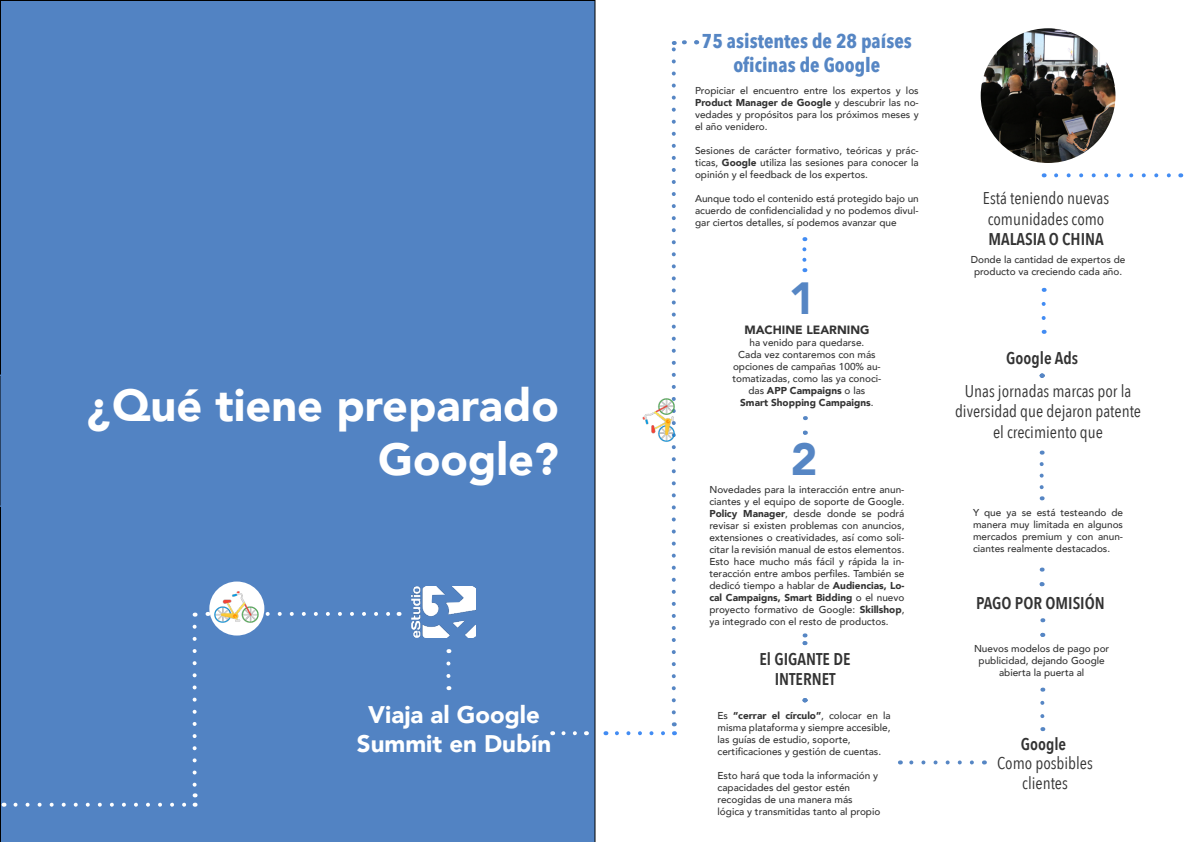
<style>
.page{position:relative;width:1191px;height:842px;background:#fff}
.page>*{position:absolute;margin:0;border:0;box-sizing:border-box;transform-origin:0 0}
.t1{font:900 45px/54px "Avenir";color:#fff;text-align:right}
.t2{font:900 45px "Avenir";color:#5686c4}
.t3{font:900 24px/28.8px "Avenir";color:#fff;text-align:center}
.t4{font:700 20px/24px "Avenir Next Condensed";color:#5686c4;text-align:center}
.t5{font:17px/20.4px "Avenir Next Condensed";color:#333;text-align:center}
.t6{font:600 17px/20.4px "Avenir Next Condensed";color:#333;text-align:center}
.t7{font:900 12px "Avenir";color:#333}
.t8{font:500 10px/12px "Avenir";color:#333;text-align:justify}
.s1{font-weight:900}
</style>
<div class="page">
<div style="left:0;top:0;width:595px;height:842px;background:#5283c3"></div>
<svg style="left:15px;top:803px;width:174px;height:4px"></svg>
<div style="left:296px;top:799px;width:36px;height:11px;background:#5283c3"></div>
<div style="left:0;top:375px;width:560px;height:132px;border:1px solid #5283c3"></div>
<svg style="left:193px;top:627px;width:4px;height:170px"></svg>
<svg style="left:263px;top:612px;width:129px;height:4px"></svg>
<img style="left:411px;top:587px;width:64px;height:51px">
<svg style="left:446px;top:663px;width:4px;height:27px"></svg>
<svg style="left:563px;top:731px;width:17px;height:4px"></svg>
<svg style="left:617px;top:731px;width:48px;height:4px"></svg>
<svg style="left:1041px;top:304px;width:4px;height:30px"></svg>
<svg style="left:672px;top:41px;width:4px;height:671px"></svg>
<svg style="left:802px;top:237px;width:4px;height:23px"></svg>
<svg style="left:803px;top:416px;width:4px;height:19px"></svg>
<svg style="left:684px;top:40px;width:13px;height:4px"></svg>
<svg style="left:802px;top:633px;width:4px;height:12px"></svg>
<svg style="left:802px;top:698px;width:4px;height:4px"></svg>
<svg style="left:900px;top:760px;width:72px;height:4px"></svg>
<svg style="left:1040px;top:703px;width:4px;height:28px"></svg>
<svg style="left:1040px;top:632px;width:4px;height:5px"></svg>
<svg style="left:1039px;top:568px;width:4px;height:18px"></svg>
<svg style="left:1039px;top:464px;width:4px;height:36px"></svg>
<svg style="left:1039px;top:374px;width:4px;height:4px"></svg>
<svg style="left:1056px;top:173px;width:115px;height:4px"></svg>
<img style="left:980px;top:28px;width:135px;height:135px;border-radius:67px">
<div style="left:209px;top:581px;width:55px;height:54px;background:#fff;border-radius:50%"></div>
<img style="left:214px;top:581px;width:45px;height:43px">
<img style="left:642px;top:397px;width:33px;height:46px">
<h1 class="t1" style="left:87px;top:377px;width:473px">¿Qué tiene preparado<br>Google?</h1>
<h2 class="t3" style="left:357px;top:700px;width:196px">Viaja al Google<br>Summit en Dubín</h2>
<h3 class="t4" style="left:702px;top:29px;width:211px">75 asistentes de 28 países oficinas de Google</h3>
<p class="t8" style="left:695px;top:84px;width:225px">Propiciar el encuentro entre los expertos y los <span class="s1">Product Manager de Google</span> y descubrir las no&shy;vedades y propósitos para los próximos meses y el año venidero.</p>
<p class="t8" style="left:695px;top:144px;width:225px">Sesiones de carácter formativo, teóricas y prác&shy;ticas, <span class="s1">Google</span> utiliza las sesiones para conocer la opinión y el feedback de los expertos.</p>
<p class="t8" style="left:695px;top:192px;width:225px">Aunque todo el contenido está protegido bajo un acuerdo de confidencialidad y no podemos divul&shy;gar ciertos detalles, sí podemos avanzar que</p>
<h1 class="t2" style="left:789px;top:260px;width:28px">1</h1>
<p class="t7" style="left:744px;top:320px;width:127px">MACHINE LEARNING</p>
<p class="t8" style="left:732px;top:336px;width:150px;text-align:center">ha venido para quedarse.<br>Cada vez contaremos con más opciones de campañas 100% au&shy;tomatizadas, como las ya conoci&shy;das <span class="s1">APP Campaigns</span> o las<br><span class="s1">Smart Shopping Campaigns</span>.</p>
<h1 class="t2" style="left:790px;top:421px;width:28px">2</h1>
<p class="t8" style="left:709px;top:483px;width:197px">Novedades para la interacción entre anun&shy;ciantes y el equipo de soporte de Google.<br><span class="s1">Policy Manager</span>, desde donde se podrá revisar si existen problemas con anuncios, extensiones o creatividades, así como soli&shy;citar la revisión manual de estos elementos.<br>Esto hace mucho más fácil y rápida la in&shy;teracción entre ambos perfiles. También se dedicó tiempo a hablar de <span class="s1">Audiencias, Lo&shy;cal Campaigns, Smart Bidding</span> o el nuevo proyecto formativo de Google: <span class="s1">Skillshop</span>, ya integrado con el resto de productos.</p>
<h3 class="t6" style="left:759px;top:648px;width:92px">El GIGANTE DE<br>INTERNET</h3>
<p class="t8" style="left:717px;top:709px;width:175px;text-align:left">Es <span class="s1">“cerrar el círculo”</span>, colocar en la misma plataforma y siempre accesible, las guías de estudio, soporte, certificaciones y gestión de cuentas.</p>
<p class="t8" style="left:717px;top:769px;width:164px;text-align:left">Esto hará que toda la información y capacidades del gestor estén recogidas de una manera más lógica y transmitidas tanto al propio</p>
<h3 class="t5" style="left:983px;top:187px;width:128px;text-align:left">Está teniendo nuevas comunidades como</h3>
<h3 class="t6" style="left:988px;top:229px;width:117px">MALASIA O CHINA</h3>
<p class="t8" style="left:970px;top:253px;width:156px;text-align:center">Donde la cantidad de expertos de producto va creciendo cada año.</p>
<h3 class="t6" style="left:1006px;top:347px;width:73px">Google Ads</h3>
<h3 class="t5" style="left:955px;top:380px;width:188px">Unas jornadas marcas por la diversidad que dejaron patente el crecimiento que</h3>
<p class="t8" style="left:973px;top:506px;width:151px">Y que ya se está testeando de manera muy limitada en algunos mercados premium y con anun&shy;ciantes realmente destacados.</p>
<h3 class="t6" style="left:976px;top:592px;width:130px">PAGO POR OMISIÓN</h3>
<p class="t8" style="left:974px;top:642px;width:137px;text-align:center">Nuevos modelos de pago por publicidad, dejando Google abierta la puerta al</p>
<h3 class="t6" style="left:1020px;top:733px;width:47px">Google</h3>
<h3 class="t5" style="left:997px;top:752px;width:97px">Como posbibles clientes</h3>
</div>
